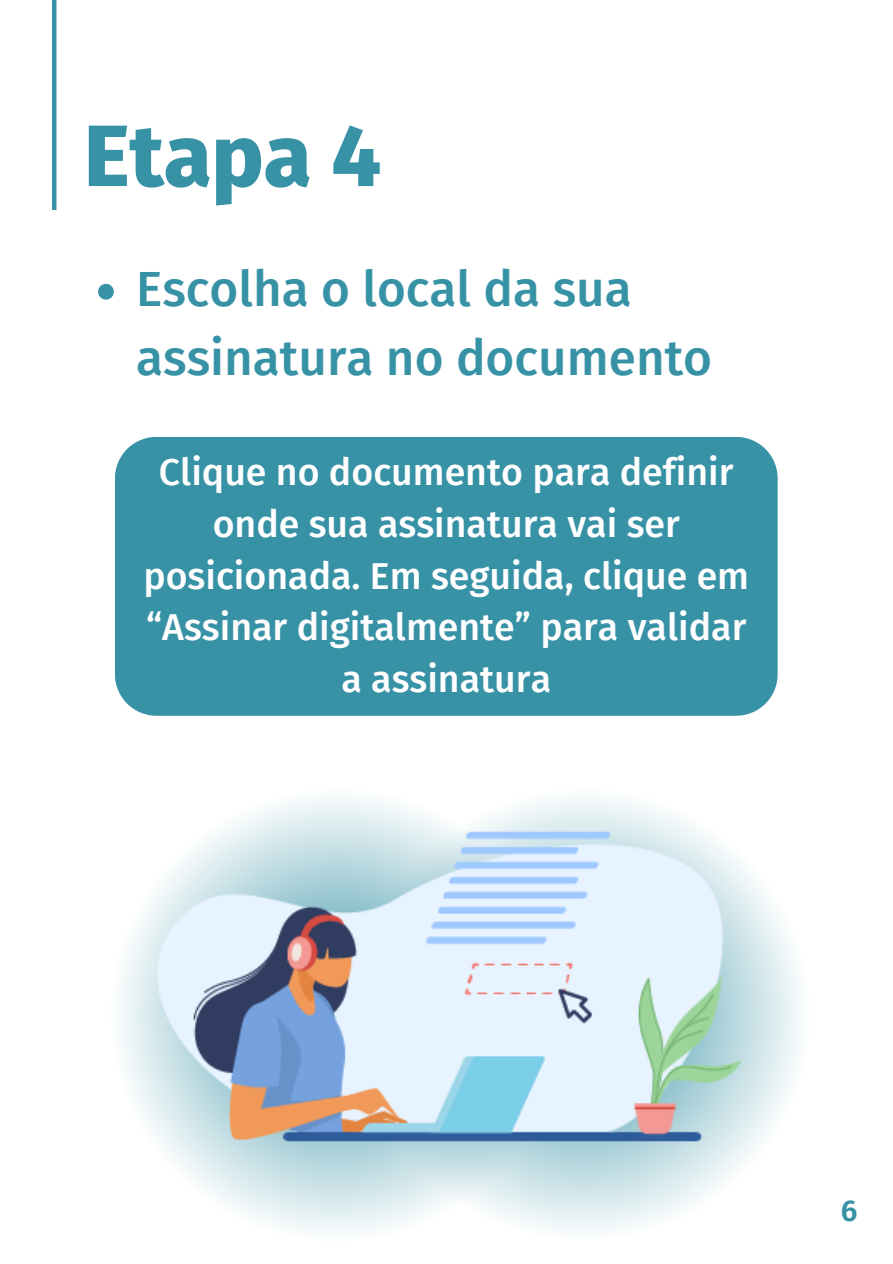
<style>
.page{position:relative;width:893px;height:1264px;background:#fff}
.page>*{position:absolute;margin:0;border:0;box-sizing:border-box;transform-origin:0 0}
.t1{font:800 86.85px "Fira Sans";color:#3892a6}
.t2{font:500 49.5px/68.6px "Fira Sans";color:#3892a6}
.t3{font:500 37.5px/51.8px "Fira Sans";color:#fff;text-align:center}
.t4{font:600 30px "Fira Sans";color:#3892a6}
</style>
<div class="page">
<hr style="left:52px;top:0;width:4px;height:210px;background:#3892a6">
<svg style="left:337px;top:767px;width:493px;height:493px"></svg>
<svg style="left:89px;top:767px;width:495px;height:494px"></svg>
<div style="left:115px;top:437px;width:662px;height:278px;background:#3892a6"></div>
<svg style="left:98px;top:284px;width:16px;height:15px"></svg>
<img style="left:115px;top:795px;width:662px;height:377px">
<p class="t1" style="left:84px;top:105px;width:299px">Etapa 4</p>
<p class="t2" style="left:136px;top:255px;width:577px">Escolha o local da sua assinatura no documento</p>
<p class="t3" style="left:143px;top:447px;width:607px">Clique no documento para definir onde sua assinatura vai ser posicionada. Em seguida, clique em “Assinar digitalmente” para validar a assinatura</p>
<p class="t4" style="left:840px;top:1192px;width:18px">6</p>
</div>
